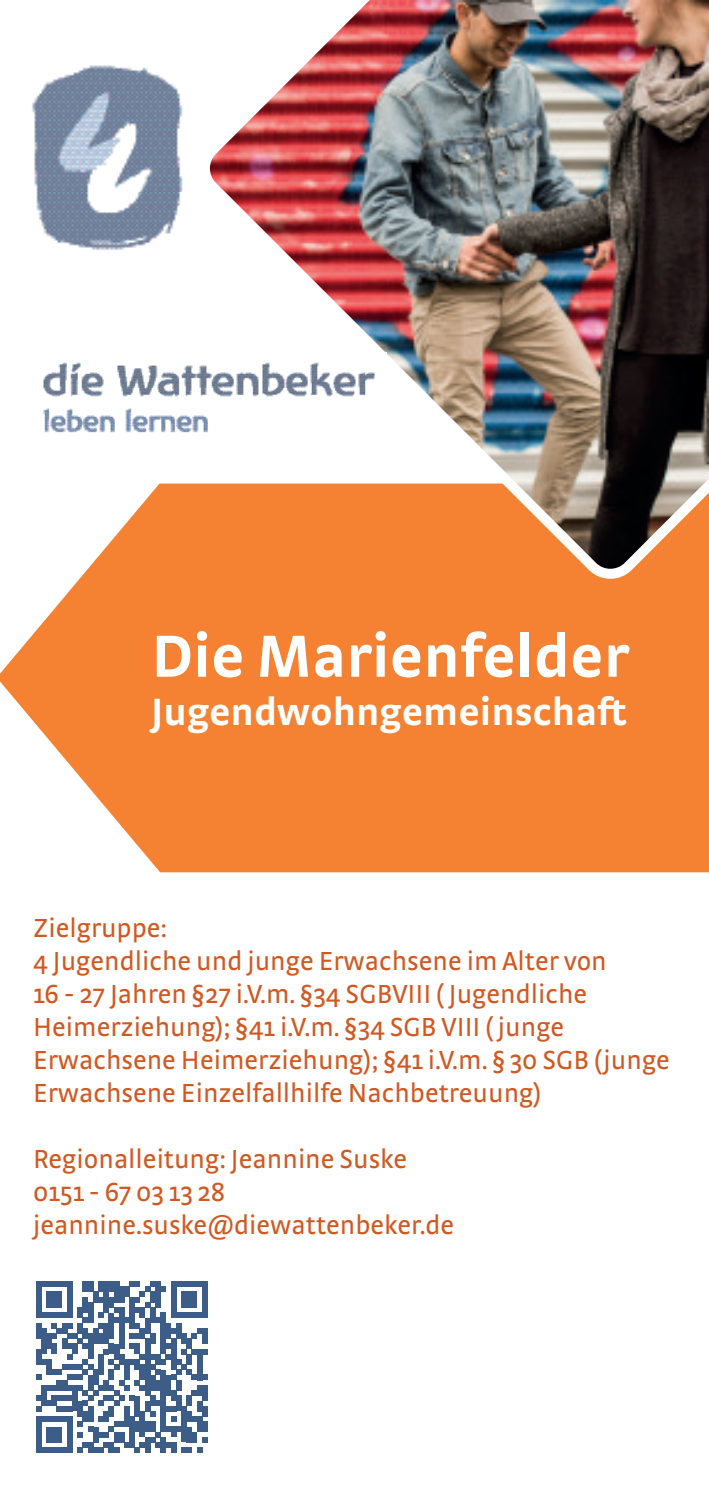
<style>
.page{position:relative;width:709px;height:1503px;background:#fff}
.page>*{position:absolute;margin:0;border:0;box-sizing:border-box;transform-origin:0 0}
.t1{font:700 62.5px "Strada OT";color:#fff}
.t2{font:700 40px "Strada OT";color:#fff}
.t3{font:27.5px/33px "Strada OT";color:#d15821}
</style>
<div class="page">
<svg style="left:0;top:679px;width:709px;height:193px;background:#f58f48"></svg>
<svg style="left:0;top:483px;width:709px;height:196px;fill:#f48232"></svg>
<img style="left:188px;top:0;width:521px;height:590px">
<img style="left:43px;top:352px;width:343px;height:102px">
<img style="left:32px;top:31px;width:168px;height:222px">
<svg style="left:36px;top:1281px;width:171px;height:171px"></svg>
<h1 class="t1" style="left:151px;top:618px;width:479px">Die Marienfelder</h1>
<h2 class="t2" style="left:151px;top:687px;width:477px">Jugendwohngemeinschaft</h2>
<p class="t3" style="left:33px;top:911px;width:638px">Zielgruppe:<br>4 Jugendliche und junge Erwachsene im Alter von<br>16 - 27 Jahren §27 i.V.m. §34 SGBVIII ( Jugendliche Heimerziehung); §41 i.V.m. §34 SGB VIII ( junge Erwachsene Heimerziehung); §41 i.V.m. § 30 SGB (junge Erwachsene Einzelfallhilfe Nachbetreuung)</p>
<p class="t3" style="left:33px;top:1142px;width:423px">Regionalleitung: Jeannine Suske<br>0151 - 67 03 13 28 jeannine.suske@diewattenbeker.de</p>
</div>
